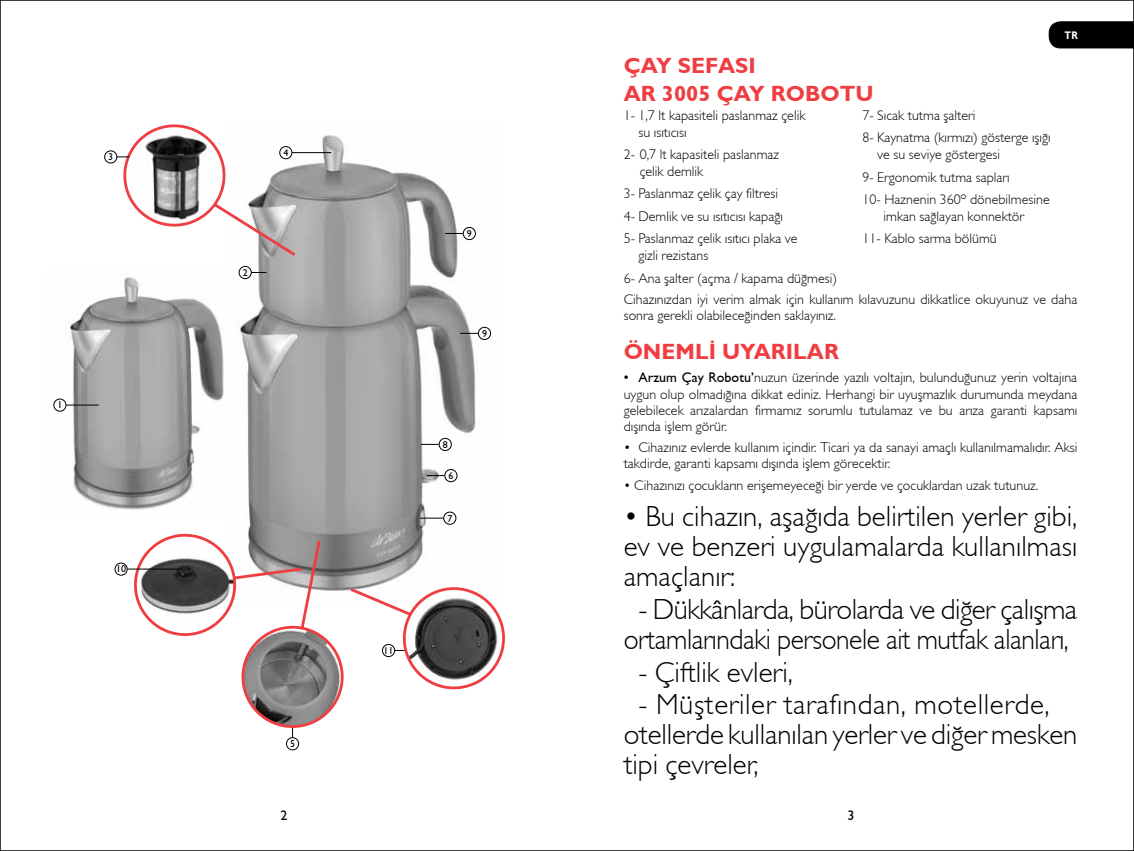
<style>
.page{position:relative;width:1134px;height:851px;background:#fff}
.page>*{position:absolute;margin:0;border:0;box-sizing:border-box;transform-origin:0 0}
.t1{font:29px/30px "Gill Sans Light TR";letter-spacing:-.005em;color:#000;text-align:justify}
.t2{font:22px/27.6px "Gill Sans Bold TR";color:#ef3e42}
.t3{font:14px/22.4px "Gill Sans Light TR";color:#000}
.t4{font:14px "Gill Sans TR";color:#000}
.t5{font:11px "Gill Sans Bold TR";color:#fff;scale:.85 1}
.t6{font:10px "Gill Sans TR";color:#000}
.s1{font-family:"Gill Sans TR"}
</style>
<div class="page">
<div style="left:1049px;top:21px;width:85px;height:27px;background:#000"></div>
<img style="left:236px;top:135px;width:256px;height:456px">
<div style="left:239px;top:266px;width:13px;height:13px;border:1px solid #000;border-radius:50%"></div>
<svg style="left:251px;top:272px;width:15px;height:1px"></svg>
<hr style="left:292px;top:152px;width:39px;height:1px;background:#000">
<div style="left:444px;top:469px;width:13px;height:13px;border:1px solid #000;border-radius:50%"></div>
<svg style="left:427px;top:475px;width:17px;height:1px"></svg>
<div style="left:439px;top:438px;width:13px;height:13px;border:1px solid #000;border-radius:50%"></div>
<svg style="left:421px;top:444px;width:18px;height:1px"></svg>
<div style="left:478px;top:327px;width:13px;height:13px;border:1px solid #000;border-radius:50%"></div>
<svg style="left:460px;top:333px;width:18px;height:1px"></svg>
<div style="left:463px;top:227px;width:13px;height:13px;border:1px solid #000;border-radius:50%"></div>
<svg style="left:445px;top:233px;width:18px;height:1px"></svg>
<div style="left:443px;top:511px;width:13px;height:13px;border:1px solid #000;border-radius:50%"></div>
<svg style="left:420px;top:517px;width:23px;height:1px"></svg>
<img style="left:53px;top:277px;width:171px;height:233px">
<div style="left:53px;top:398px;width:13px;height:13px;border:1px solid #000;border-radius:50%"></div>
<hr style="left:66px;top:404px;width:33px;height:1px;background:#000">
<svg style="left:347px;top:584px;width:158px;height:106px"></svg>
<div style="left:104px;top:150px;width:13px;height:13px;border:1px solid #000;border-radius:50%"></div>
<svg style="left:115px;top:124px;width:183px;height:134px"></svg>
<div style="left:115px;top:562px;width:13px;height:13px;border:1px solid #000;border-radius:50%"></div>
<hr style="left:127px;top:568px;width:55px;height:1px;background:#000">
<div style="left:286px;top:737px;width:13px;height:13px;border:1px solid #000;border-radius:50%"></div>
<img style="left:243px;top:627px;width:99px;height:99px;border-radius:50px">
<div style="left:242px;top:625px;width:102px;height:102px;border:3px solid #ef3e42;border-radius:50%"></div>
<svg style="left:132px;top:528px;width:190px;height:113px"></svg>
<p class="t6" style="left:108px;top:151px;width:6px">3</p>
<p class="t6" style="left:57px;top:399px;width:6px">1</p>
<p class="t6" style="left:116px;top:563px;width:11px">10</p>
<p class="t6" style="left:243px;top:266px;width:6px">2</p>
<p class="t6" style="left:283px;top:146px;width:6px">4</p>
<p class="t6" style="left:290px;top:737px;width:6px">5</p>
<p class="t6" style="left:383px;top:644px;width:11px">11</p>
<p class="t6" style="left:467px;top:227px;width:6px">9</p>
<p class="t6" style="left:482px;top:327px;width:6px">9</p>
<p class="t6" style="left:443px;top:438px;width:6px">8</p>
<p class="t6" style="left:448px;top:469px;width:6px">6</p>
<p class="t6" style="left:447px;top:512px;width:6px">7</p>
<h2 class="t2" style="left:624px;top:52px;width:252px">ÇAY SEFASI<br>AR 3005 ÇAY ROBOTU</h2>
<p class="t3" style="left:638px;top:106px;width:168px;line-height:16.8px;text-indent:-15px">1- 1,7 lt kapasiteli paslanmaz çelik su ısıtıcısı</p>
<p class="t3" style="left:640px;top:146px;width:141px;line-height:16.8px;text-indent:-16px">2- 0,7 lt kapasiteli paslanmaz çelik demlik</p>
<p class="t3" style="left:624px;top:182px;width:175px">3- Paslanmaz çelik çay filtresi<br>4- Demlik ve su ısıtıcısı kapağı<br>5- Paslanmaz çelik ısıtıcı plaka ve</p>
<p class="t3" style="left:624px;top:244px;width:215px;text-indent:15px">gizli rezistans<br>6- Ana şalter (açma / kapama düğmesi)</p>
<p class="t3" style="left:862px;top:104px;width:190px">7- Sıcak tutma şalteri<br>8- Kaynatma (kırmızı) gösterge ışığı</p>
<p class="t3" style="left:862px;top:143px;width:189px;text-indent:15px">ve su seviye göstergesi<br>9- Ergonomik tutma sapları<br>10- Haznenin 360º dönebilmesine</p>
<p class="t3" style="left:862px;top:205px;width:163px;text-indent:21px">imkan sağlayan konnektör<br>11- Kablo sarma bölümü</p>
<p class="t5" style="left:1064px;top:28px;width:17px">TR</p>
<p class="t3" style="left:624px;top:290px;width:455px;line-height:16.8px">Cihazınızdan iyi verim almak için kullanım kılavuzunu dikkatlice okuyunuz ve daha sonra gerekli olabileceğinden saklayınız.</p>
<h2 class="t2" style="left:624px;top:337px;width:217px">ÖNEMLİ UYARILAR</h2>
<p class="t3" style="left:624px;top:368px;width:455px;line-height:16.2px;text-align:justify"><span class="s1">• Arzum Çay Robotu’</span>nuzun üzerinde yazılı voltajın, bulunduğunuz yerin voltajına uygun olup olmadığına dikkat ediniz. Herhangi bir uyuşmazlık durumunda meydana gelebilecek arızalardan firmamız sorumlu tutulamaz ve bu arıza garanti kapsamı dışında işlem görür.</p>
<p class="t3" style="left:624px;top:439px;width:455px;line-height:16px">• Cihazınız evlerde kullanım içindir. Ticari ya da sanayi amaçlı kullanılmamalıdır. Aksi takdirde, garanti kapsamı dışında işlem görecektir.</p>
<p class="t3" style="left:624px;top:473px;width:416px">• Cihazınızı çocukların erişemeyeceği bir yerde ve çocuklardan uzak tutunuz.</p>
<h1 class="t1" style="left:624px;top:500px;width:455px">• Bu cihazın, aşağıda belirtilen yerler gibi, ev ve benzeri uygulamalarda kullanılması amaçlanır:</h1>
<h1 class="t1" style="left:624px;top:593px;width:455px;text-align:center">- Dükkânlarda, bürolarda ve diğer çalışma ortamlarındaki personele ait mutfak alanları,</h1>
<h1 class="t1" style="left:638px;top:656px;width:156px">- Çiftlik evleri,</h1>
<h1 class="t1" style="left:624px;top:688px;width:455px;text-align:left;text-indent:15px">- Müşteriler tarafından, motellerde, otellerde kullanılan yerler ve diğer mesken tipi çevreler,</h1>
<p class="t4" style="left:280px;top:806px;width:8px">2</p>
<p class="t4" style="left:847px;top:806px;width:8px">3</p>
</div>
